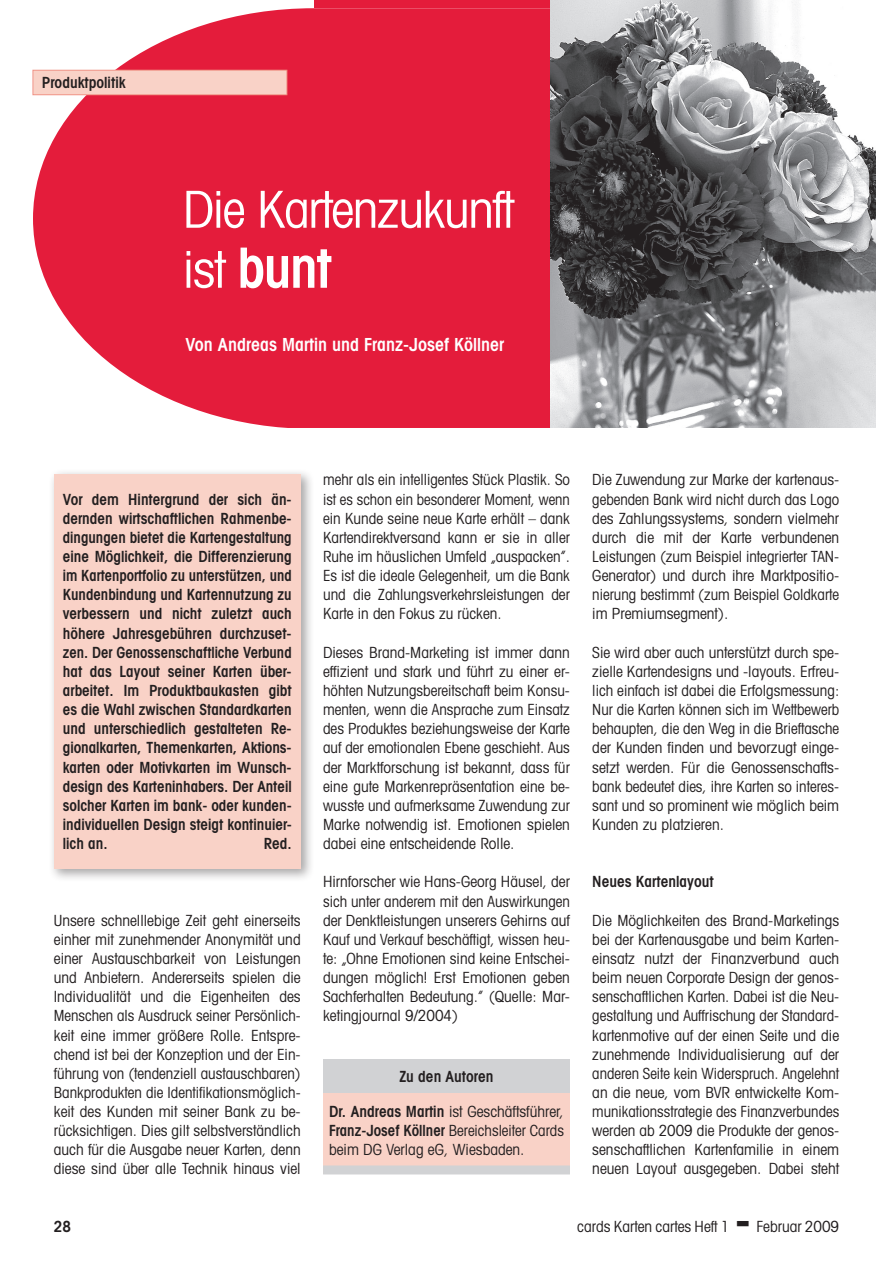
<style>
.page{position:relative;width:876px;height:1273px;background:#fff}
.page>*{position:absolute;margin:0;border:0;box-sizing:border-box;transform-origin:0 0}
.t1{font:600 condensed 55.5px "Avant Garde";color:#fff}
.t2{font:condensed 51px "Avant Garde";letter-spacing:-.025em;color:#fff}
.t3{font:600 condensed 18px "Avant Garde";color:#fff}
.t4{font:condensed 15.3px/19.2px "Avant Garde";color:#231f20;text-align:justify}
.t5{font:600 condensed 15.3px/19.2px "Avant Garde";color:#231f20;text-align:justify}
.s1{font-weight:400;font-size:51px}
.s2{font-weight:600}
</style>
<div class="page">
<svg style="left:33px;top:8px;width:517px;height:420px;background:#e73550"></svg>
<div style="left:313px;top:0;width:308px;height:8px;background:#e41c3b"></div>
<div style="left:33px;top:70px;width:254px;height:25px;background:#f9d2c7"></div>
<div style="left:33px;top:70px;width:254px;height:25px;border:1px solid #f09588"></div>
<div style="left:48px;top:468px;width:278px;height:419px;background:#231f20;opacity:.4"></div>
<div style="left:54px;top:474px;width:246px;height:394px;background:#f9d2c7"></div>
<div style="left:323px;top:1087px;width:246px;height:87px;background:#f9d2c7"></div>
<div style="left:323px;top:1059px;width:246px;height:34px;background:#d1d2d4"></div>
<div style="left:323px;top:1165px;width:246px;height:9px;background:#d1d2d4"></div>
<img style="left:550px;top:0;width:324px;height:428px">
<p class="t5" style="left:42px;top:73px;width:85px">Produktpolitik</p>
<h2 class="t2" style="left:183px;top:178px;width:332px">Die Kartenzukunft</h2>
<h1 class="t1" style="left:183px;top:234px;width:150px"><span class="s1">ist</span> bunt</h1>
<p class="t3" style="left:185px;top:334px;width:320px">Von Andreas Martin und Franz-Josef Köllner</p>
<p class="t5" style="left:63px;top:489px;width:230px">Vor dem Hintergrund der sich än&shy;dernden wirtschaftlichen Rahmenbe&shy;dingungen bietet die Kartengestaltung eine Möglichkeit, die Differenzierung im Kartenportfolio zu unterstützen, und Kundenbindung und Kartennutzung zu verbessern und nicht zuletzt auch höhere Jahresgebühren durchzuset&shy;zen. Der Genossenschaftliche Verbund hat das Layout seiner Karten über&shy;arbeitet. Im Produktbaukasten gibt es die Wahl zwischen Standardkarten und unterschiedlich gestalteten Re&shy;gionalkarten, Themenkarten, Aktions&shy;karten oder Motivkarten im Wunsch&shy;design des Karteninhabers. Der Anteil solcher Karten im bank- oder kunden&shy;individuellen Design steigt kontinuier&shy;lich an.</p>
<p class="t5" style="left:263px;top:833px;width:29px">Red.</p>
<p class="t4" style="left:54px;top:910px;width:248px">Unsere schnelllebige Zeit geht einerseits einher mit zunehmender Anonymität und einer Austauschbarkeit von Leistungen und Anbietern. Andererseits spielen die Individualität und die Eigenheiten des Menschen als Ausdruck seiner Persönlich&shy;keit eine immer größere Rolle. Entspre&shy;chend ist bei der Konzeption und der Ein&shy;führung von (tendenziell austauschbaren)<br>Bankprodukten die Identifikationsmöglich&shy;keit des Kunden mit seiner Bank zu be&shy;rücksichtigen. Dies gilt selbstverständlich auch für die Ausgabe neuer Karten, denn diese sind über alle Technik hinaus viel</p>
<p class="t4" style="left:323px;top:470px;width:248px">mehr als ein intelligentes Stück Plastik. So ist es schon ein besonderer Moment, wenn ein Kunde seine neue Karte erhält – dank Kartendirektversand kann er sie in aller Ruhe im häuslichen Umfeld „auspacken”.<br>Es ist die ideale Gelegenheit, um die Bank und die Zahlungsverkehrsleistungen der Karte in den Fokus zu rücken.</p>
<p class="t4" style="left:323px;top:642px;width:248px">Dieses Brand-Marketing ist immer dann effizient und stark und führt zu einer er&shy;höhten Nutzungsbereitschaft beim Konsu&shy;menten, wenn die Ansprache zum Einsatz des Produktes beziehungsweise der Karte auf der emotionalen Ebene geschieht. Aus der Marktforschung ist bekannt, dass für eine gute Markenrepräsentation eine be&shy;wusste und aufmerksame Zuwendung zur Marke notwendig ist. Emotionen spielen dabei eine entscheidende Rolle.</p>
<p class="t4" style="left:323px;top:872px;width:248px">Hirnforscher wie Hans-Georg Häusel, der sich unter anderem mit den Auswirkungen der Denktleistungen unserers Gehirns auf Kauf und Verkauf beschäftigt, wissen heu&shy;te: „Ohne Emotionen sind keine Entschei&shy;dungen möglich! Erst Emotionen geben Sachferhalten Bedeutung.” (Quelle: Mar&shy;ketingjournal 9/2004)</p>
<p class="t5" style="left:399px;top:1066px;width:95px">Zu den Autoren</p>
<p class="t4" style="left:329px;top:1101px;width:236px"><span class="s2">Dr. Andreas Martin</span> ist Geschäftsführer, <span class="s2">Franz-Josef Köllner</span> Bereichsleiter Cards beim DG Verlag eG, Wiesbaden.</p>
<p class="t4" style="left:592px;top:470px;width:248px">Die Zuwendung zur Marke der kartenaus&shy;gebenden Bank wird nicht durch das Logo des Zahlungssystems, sondern vielmehr durch die mit der Karte verbundenen Leistungen (zum Beispiel integrierter TAN-Generator) und durch ihre Marktpositio&shy;nierung bestimmt (zum Beispiel Goldkarte im Premiumsegment).</p>
<p class="t4" style="left:592px;top:642px;width:248px">Sie wird aber auch unterstützt durch spe&shy;zielle Kartendesigns und -layouts. Erfreu&shy;lich einfach ist dabei die Erfolgsmessung:<br>Nur die Karten können sich im Wettbewerb behaupten, die den Weg in die Brieftasche der Kunden finden und bevorzugt einge&shy;setzt werden. Für die Genossenschafts&shy;bank bedeutet dies, ihre Karten so interes&shy;sant und so prominent wie möglich beim Kunden zu platzieren.</p>
<p class="t5" style="left:592px;top:872px;width:123px">Neues Kartenlayout</p>
<p class="t4" style="left:592px;top:910px;width:248px">Die Möglichkeiten des Brand-Marketings bei der Kartenausgabe und beim Karten&shy;einsatz nutzt der Finanzverbund auch beim neuen Corporate Design der genos&shy;senschaftlichen Karten. Dabei ist die Neu&shy;gestaltung und Auffrischung der Standard&shy;kartenmotive auf der einen Seite und die zunehmende Individualisierung auf der anderen Seite kein Widerspruch. Angelehnt an die neue, vom BVR entwickelte Kom&shy;munikationsstrategie des Finanzverbundes werden ab 2009 die Produkte der genos&shy;senschaftlichen Kartenfamilie in einem neuen Layout ausgegeben. Dabei steht</p>
<p class="t5" style="left:54px;top:1216px;width:19px">28</p>
<p class="t4" style="left:577px;top:1216px;width:153px">cards Karten cartes Heft 1</p>
<p class="t4" style="left:756px;top:1216px;width:84px">Februar 2009</p>
</div>
